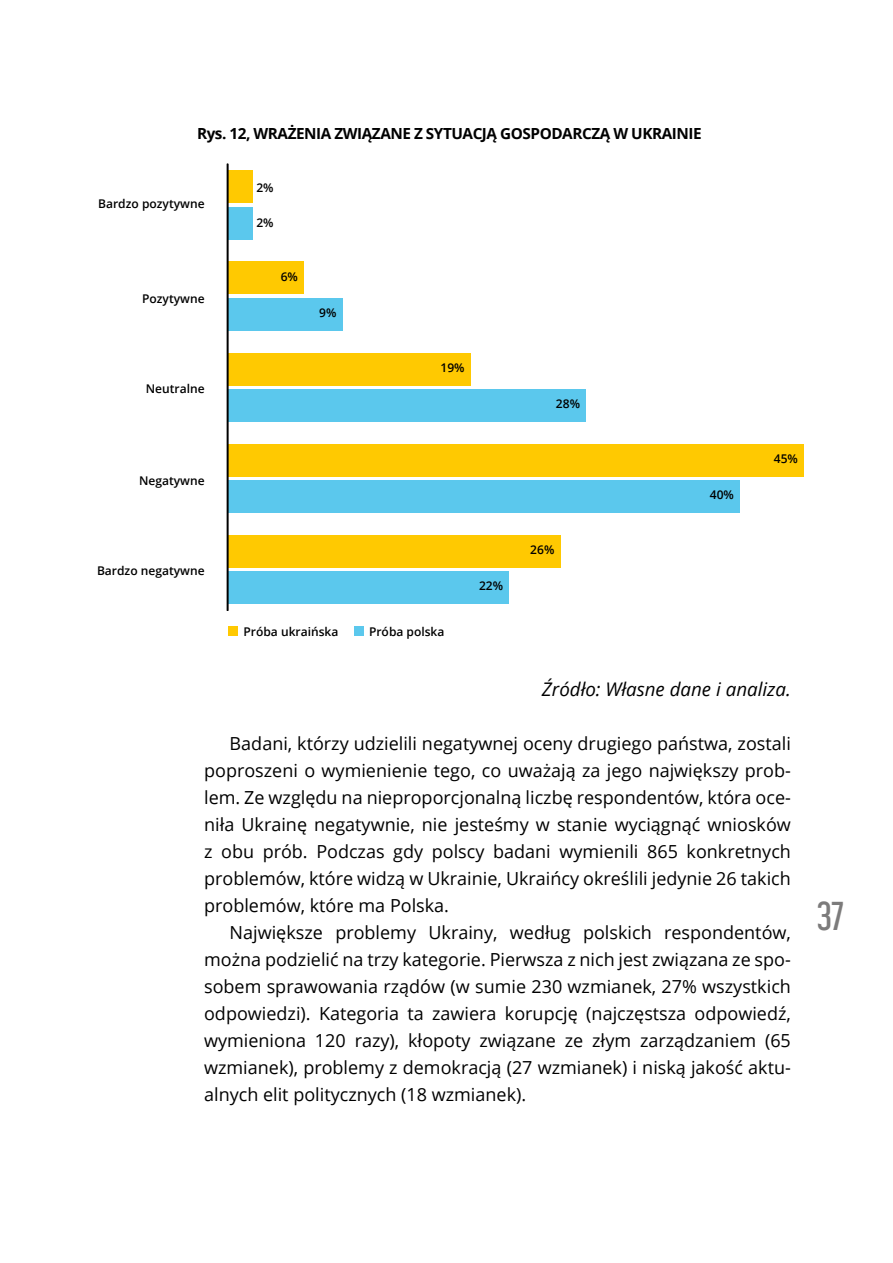
<style>
.page{position:relative;width:893px;height:1263px;background:#fff}
.page>*{position:absolute;margin:0;border:0;box-sizing:border-box;transform-origin:0 0}
.t1{font:36px "Libel Suit Rg";color:#7c7b7b;scale:1.08 1}
.t2{font:italic 18.75px "Open Sans";color:#000}
.t3{font:18px/27px "Open Sans";color:#000;text-align:justify}
.t4{font:700 15.3px "Open Sans";letter-spacing:-.03em;color:#000}
.t5{font:600 12px "Open Sans";color:#000}
</style>
<div class="page">
<div style="left:227px;top:207px;width:26px;height:33px;background:#5bc8ed"></div>
<div style="left:227px;top:298px;width:116px;height:33px;background:#5bc8ed"></div>
<div style="left:227px;top:389px;width:359px;height:33px;background:#5bc8ed"></div>
<div style="left:227px;top:480px;width:513px;height:33px;background:#5bc8ed"></div>
<div style="left:227px;top:571px;width:282px;height:33px;background:#5bc8ed"></div>
<div style="left:227px;top:171px;width:26px;height:32px;background:#ffc901"></div>
<div style="left:227px;top:262px;width:77px;height:32px;background:#ffc901"></div>
<div style="left:227px;top:353px;width:244px;height:32px;background:#ffc901"></div>
<div style="left:227px;top:444px;width:577px;height:32px;background:#ffc901"></div>
<div style="left:227px;top:535px;width:334px;height:32px;background:#ffc901"></div>
<hr style="left:227px;top:164px;width:1px;height:447px;background:#000">
<div style="left:229px;top:627px;width:9px;height:9px;background:#ffc901"></div>
<div style="left:354px;top:627px;width:9px;height:9px;background:#5bc8ed"></div>
<p class="t4" style="left:197px;top:123px;width:455px">RYS. 12, WRAŻENIA ZWIĄZANE Z SYTUACJĄ GOSPODARCZĄ W UKRAINIE</p>
<p class="t5" style="left:98px;top:195px;width:108px">Bardzo pozytywne</p>
<p class="t5" style="left:142px;top:290px;width:64px">Pozytywne</p>
<p class="t5" style="left:146px;top:380px;width:60px">Neutralne</p>
<p class="t5" style="left:139px;top:472px;width:67px">Negatywne</p>
<p class="t5" style="left:97px;top:562px;width:109px">Bardzo negatywne</p>
<p class="t5" style="left:256px;top:179px;width:19px">2%</p>
<p class="t5" style="left:256px;top:214px;width:19px">2%</p>
<p class="t5" style="left:281px;top:268px;width:19px">6%</p>
<p class="t5" style="left:319px;top:304px;width:19px">9%</p>
<p class="t5" style="left:441px;top:359px;width:26px">19%</p>
<p class="t5" style="left:556px;top:396px;width:26px">28%</p>
<p class="t5" style="left:244px;top:623px;width:96px">Próba ukraińska</p>
<p class="t5" style="left:369px;top:623px;width:77px">Próba polska</p>
<p class="t5" style="left:479px;top:578px;width:26px">22%</p>
<p class="t5" style="left:530px;top:541px;width:26px">26%</p>
<p class="t5" style="left:710px;top:487px;width:26px">40%</p>
<p class="t5" style="left:774px;top:450px;width:26px">45%</p>
<p class="t2" style="left:542px;top:676px;width:250px">Źródło: Własne dane i analiza.</p>
<p class="t3" style="left:204px;top:729px;width:588px;text-indent:26px">Badani, którzy udzielili negatywnej oceny drugiego państwa, zostali poproszeni o wymienienie tego, co uważają za jego największy prob&shy;lem. Ze względu na nieproporcjonalną liczbę respondentów, która oce&shy;niła Ukrainę negatywnie, nie jesteśmy w stanie wyciągnąć wniosków z obu prób. Podczas gdy polscy badani wymienili 865 konkretnych problemów, które widzą w Ukrainie, Ukraińcy określili jedynie 26 takich problemów, które ma Polska.</p>
<p class="t3" style="left:204px;top:918px;width:588px;text-indent:26px">Największe problemy Ukrainy, według polskich respondentów, można podzielić na trzy kategorie. Pierwsza z nich jest związana ze spo&shy;sobem sprawowania rządów (w sumie 230 wzmianek, 27% wszystkich odpowiedzi). Kategoria ta zawiera korupcję (najczęstsza odpowiedź, wymieniona 120 razy), kłopoty związane ze złym zarządzaniem (65 wzmianek), problemy z demokracją (27 wzmianek) i niską jakość aktu&shy;alnych elit politycznych (18 wzmianek).</p>
<h1 class="t1" style="left:817px;top:887px;width:26px">37</h1>
</div>
